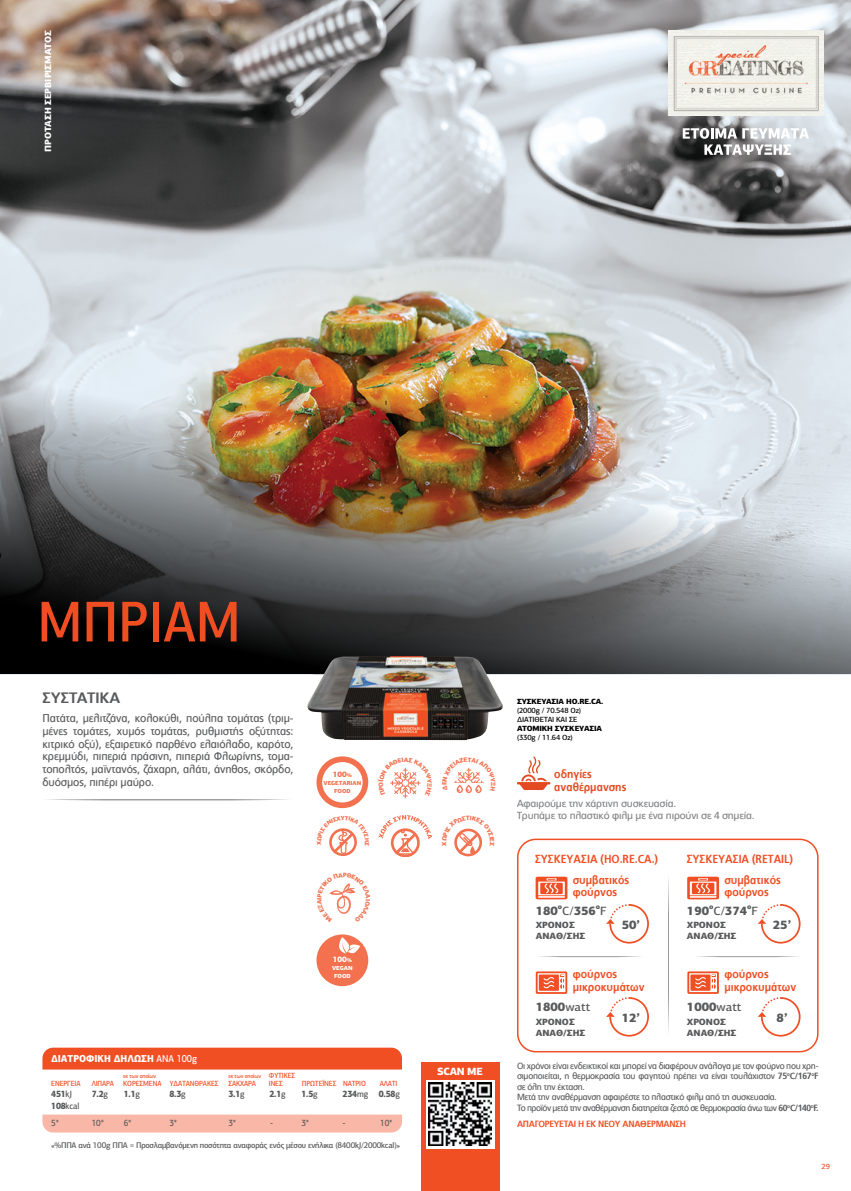
<style>
.page{position:relative;width:851px;height:1191px;background:#fff}
.page>*{position:absolute;margin:0;border:0;box-sizing:border-box;transform-origin:0 0}
.t1{font:500 57.75px "PF Centro Sans Pro";color:#f04e22;scale:.91 1}
.t2{font:700 15px "PF Catalog Poly";color:#58595b}
.t3{font:900 12px "PF Centro Sans Pro";color:#58595b}
.t4{font:700 11.7px/12.6px "PF Catalog Poly";color:#f04e23;scale:.9 1}
.t5{font:700 11.7px/12.6px "PF Catalog Poly";color:#e34a21;scale:.9 1}
.t6{font:11.25px/12.8px "PF Catalog Poly";letter-spacing:-.01em;color:#58595b;text-align:justify;scale:.95 1}
.t7{font:900 10.5px "PF Centro Sans Pro";letter-spacing:-.03em;color:#fff;scale:.95 1}
.t8{font:10.2px/10.5px "PF Catalog Poly";letter-spacing:-.02em;color:#808285}
.t9{font:900 10.05px "PF Centro Sans Pro";color:#fff;scale:.9 1}
.t10{font:9px/10.5px "PF Catalog Poly";letter-spacing:-.03em;color:#58595b;scale:.95 1}
.t11{font:900 9px/10.8px "PF Centro Sans Pro";color:#58595b}
.t12{font:900 9px/12px "PF Centro Sans Pro";color:#58595b;scale:.9 1}
.t13{font:700 9px "PF Catalog Poly";letter-spacing:-.03em;color:#f04e23;scale:.95 1}
.t14{font:900 9px "PF Centro Sans Pro";color:#fff}
.t15{font:500 9px "PF Centro Sans Pro";color:#58595b;scale:.9 1}
.t16{font:500 8.25px "PF Centro Sans Pro";letter-spacing:-.03em;color:#58595b}
.t17{font:900 7.65px "PF Centro Sans Pro";color:#f04e23}
.t18{font:900 7.65px "PF Centro Sans Pro";color:#fff}
.t19{font:500 7.5px/7.5px "PF Centro Sans Pro";letter-spacing:-.02em;color:#f04e23;scale:.9 1}
.t20{font:500 7.5px/9px "PF Centro Sans Pro";letter-spacing:-.02em;color:#000}
.t21{font:900 7.5px "PF Centro Sans Pro";letter-spacing:-.02em;color:#000}
.t22{font:500 7.5px "PF Centro Sans Pro";letter-spacing:-.02em;color:#f04e23}
.t23{font:900 7.05px "PF Centro Sans Pro";color:#58595b}
.t24{font:500 6px "PF Centro Sans Pro";letter-spacing:-.02em;color:#f04e23;scale:.9 1}
.t25{font:900 5.85px/8.1px "PF Centro Sans Pro";letter-spacing:-.015em;color:#f04e23;text-align:center}
.t26{font:900 5.85px/8.1px "PF Centro Sans Pro";letter-spacing:-.015em;color:#fff;text-align:center}
.s1{font-size:5.4px}
.s2{font-weight:500}
.s3{font-weight:700}
</style>
<div class="page">
<img style="left:0;top:0;width:850px;height:674px">
<img style="left:307px;top:656px;width:196px;height:84px">
<svg style="left:47px;top:799px;width:240px;height:1px"></svg>
<div style="left:42px;top:1114px;width:360px;height:18px;background:#f9b8a7"></div>
<div style="left:42px;top:1047px;width:360px;height:22px;background:#f04e23"></div>
<svg style="left:517px;top:838px;width:301px;height:214px"></svg>
<svg style="left:668px;top:874px;width:1px;height:162px"></svg>
<svg style="left:694px;top:956px;width:107px;height:1px"></svg>
<svg style="left:535px;top:876px;width:32px;height:23px"></svg>
<svg style="left:606px;top:904px;width:42px;height:39px"></svg>
<svg style="left:536px;top:956px;width:107px;height:1px"></svg>
<svg style="left:535px;top:971px;width:32px;height:23px"></svg>
<svg style="left:606px;top:997px;width:42px;height:39px"></svg>
<svg style="left:687px;top:876px;width:32px;height:23px"></svg>
<svg style="left:757px;top:904px;width:43px;height:39px"></svg>
<svg style="left:757px;top:997px;width:43px;height:39px"></svg>
<svg style="left:687px;top:971px;width:31px;height:23px"></svg>
<img style="left:668px;top:30px;width:155px;height:85px">
<svg style="left:682px;top:128px;width:126px;height:27px"></svg>
<svg style="left:316px;top:756px;width:52px;height:52px"></svg>
<svg style="left:378px;top:815px;width:54px;height:41px"></svg>
<div style="left:316px;top:934px;width:52px;height:52px;background:#f3714f;border-radius:50%"></div>
<svg style="left:339px;top:937px;width:21px;height:16px"></svg>
<svg style="left:517px;top:756px;width:33px;height:34px"></svg>
<div style="left:420px;top:1062px;width:79px;height:129px;background:#f04e23"></div>
<div style="left:426px;top:1079px;width:68px;height:69px;background:#fff"></div>
<img style="left:428px;top:1082px;width:64px;height:63px">
<svg style="left:453px;top:767px;width:31px;height:26px"></svg>
<svg style="left:390px;top:767px;width:31px;height:31px"></svg>
<svg style="left:329px;top:828px;width:28px;height:28px"></svg>
<svg style="left:454px;top:828px;width:28px;height:28px"></svg>
<svg style="left:329px;top:883px;width:27px;height:31px"></svg>
<p class="t14" style="left:42px;top:152px;width:123px;rotate:-90deg">ΠΡΟΤΑΣΗ ΣΕΡΒΙΡΙΣΜΑΤΟΣ</p>
<h1 class="t1" style="left:38px;top:586px;width:224px">ΜΠΡΙΑΜ</h1>
<h2 class="t2" style="left:42px;top:689px;width:79px">ΣΥΣΤΑΤΙΚΑ</h2>
<p class="t6" style="left:42px;top:712px;width:266px">Πατάτα, μελιτζάνα, κολοκύθι, πούλπα τομάτας (τριμ&shy;μένες τομάτες, χυμός τομάτας, ρυθμιστής οξύτητας: κιτρικό οξύ), εξαιρετικό παρθένο ελαιόλαδο, καρότο, κρεμμύδι, πιπεριά πράσινη, πιπεριά Φλωρίνης, τομα&shy;τοπολτός, μαϊντανός, ζάχαρη, αλάτι, άνηθος, σκόρδο, δυόσμος, πιπέρι μαύρο.</p>
<p class="t17" style="left:333px;top:769px;width:21px">100<span class="s1">%</span></p>
<p class="t25" style="left:323px;top:778px;width:39px">VEGETARIAN<br>FOOD</p>
<p class="t9" style="left:51px;top:1052px;width:164px">∆ΙΑΤΡΟΦΙΚΗ ∆ΗΛΩΣΗ <span class="s2">ΑΝΑ 100g</span></p>
<p class="t18" style="left:333px;top:954px;width:21px">100<span class="s1">%</span></p>
<p class="t26" style="left:332px;top:963px;width:22px">VEGΑN<br>FOOD</p>
<p class="t19" style="left:51px;top:1079px;width:34px">ΕΝΕΡΓΕΙΑ</p>
<p class="t19" style="left:92px;top:1079px;width:26px">ΛΙΠΑΡΑ</p>
<p class="t19" style="left:170px;top:1079px;width:56px">Υ∆ΑΤΑΝΘΡΑΚΕΣ</p>
<p class="t19" style="left:269px;top:1072px;width:31px">ΦΥΤΙΚΕΣ<br>ΙΝΕΣ</p>
<p class="t19" style="left:302px;top:1079px;width:73px">ΠΡΩΤΕΪΝΕΣ ΝΑΤΡΙΟ</p>
<p class="t19" style="left:379px;top:1079px;width:21px">ΑΛΑΤΙ</p>
<p class="t24" style="left:123px;top:1072px;width:38px">εκ των οποίων</p>
<p class="t19" style="left:123px;top:1079px;width:44px">ΚΟΡΕΣΜΕΝΑ</p>
<p class="t24" style="left:228px;top:1072px;width:38px">εκ των οποίων</p>
<p class="t19" style="left:228px;top:1079px;width:32px">ΣΑΚΧΑΡΑ</p>
<p class="t12" style="left:92px;top:1088px;width:20px">7.2<span class="s2">g</span></p>
<p class="t12" style="left:124px;top:1088px;width:20px">1.1<span class="s2">g</span></p>
<p class="t12" style="left:169px;top:1088px;width:20px">8.3<span class="s2">g</span></p>
<p class="t12" style="left:228px;top:1088px;width:20px">3.1<span class="s2">g</span></p>
<p class="t12" style="left:269px;top:1088px;width:20px">2.1<span class="s2">g</span></p>
<p class="t12" style="left:301px;top:1088px;width:20px">1.5<span class="s2">g</span></p>
<p class="t12" style="left:342px;top:1088px;width:65px">234<span class="s2">mg</span> 0.58<span class="s2">g</span></p>
<p class="t12" style="left:51px;top:1088px;width:33px">451<span class="s2">kJ<br></span>108<span class="s2">kcal</span></p>
<p class="t15" style="left:51px;top:1117px;width:10px">5*</p>
<p class="t15" style="left:92px;top:1117px;width:15px">10*</p>
<p class="t15" style="left:124px;top:1117px;width:10px">6*</p>
<p class="t15" style="left:169px;top:1117px;width:10px">3*</p>
<p class="t15" style="left:228px;top:1117px;width:10px">3*</p>
<p class="t15" style="left:301px;top:1117px;width:10px">3*</p>
<p class="t15" style="left:342px;top:1117px;width:5px">-</p>
<p class="t15" style="left:380px;top:1117px;width:15px">10*</p>
<p class="t15" style="left:270px;top:1117px;width:5px">-</p>
<p class="t16" style="left:51px;top:1140px;width:351px">«%ΠΠΑ ανά 100g ΠΠΑ = Προσλαµβανόµενη ποσότητα αναφοράς ενός µέσου ενήλικα (8400kJ/2000kcal)»</p>
<p class="t7" style="left:437px;top:1064px;width:49px">SCAN ME</p>
<p class="t21" style="left:517px;top:696px;width:88px">ΣΥΣΚΕΥΑΣΙΑ HO.RE.CA.</p>
<p class="t20" style="left:517px;top:706px;width:66px">(2000g / 70.548 Oz)<br>ΔΙΑΤΙΘΕΤΑΙ ΚΑΙ ΣΕ</p>
<p class="t21" style="left:517px;top:723px;width:86px">ΑΤΟΜΙΚΗ ΣΥΣΚΕΥΑΣΙΑ</p>
<p class="t20" style="left:517px;top:733px;width:57px">(330g / 11.64 Oz)</p>
<p class="t5" style="left:554px;top:768px;width:82px">οδηγίες αναθέρµανσης</p>
<p class="t8" style="left:516px;top:798px;width:186px">Αφαιρούµε την χάρτινη συσκευασία.<br>Αφαιρούµε το πλαστικό φιλµ (HO.RE.CA.).</p>
<p class="t5" style="left:554px;top:771px;width:82px">αναθέρµανσης</p>
<p class="t4" style="left:535px;top:852px;width:138px">ΣΥΣΚΕΥΑΣΙΑ (HO.RE.CA.)</p>
<p class="t4" style="left:686px;top:852px;width:119px">ΣΥΣΚΕΥΑΣΙΑ (RETAIL)</p>
<p class="t4" style="left:572px;top:873px;width:64px">συµβατικός φούρνος</p>
<p class="t4" style="left:724px;top:873px;width:64px">συµβατικός φούρνος</p>
<p class="t23" style="left:558px;top:902px;width:6px">ο</p>
<p class="t23" style="left:596px;top:902px;width:6px">ο</p>
<p class="t11" style="left:535px;top:919px;width:51px">ΧΡΟΝΟΣ<br>ΑΝΑΘ/ΣΗΣ</p>
<h3 class="t3" style="left:535px;top:902px;width:73px">180 <span class="s2">C/</span>356 <span class="s2">F</span></h3>
<p class="t23" style="left:709px;top:902px;width:6px">ο</p>
<p class="t23" style="left:747px;top:902px;width:6px">ο</p>
<p class="t11" style="left:687px;top:919px;width:51px">ΧΡΟΝΟΣ<br>ΑΝΑΘ/ΣΗΣ</p>
<h3 class="t3" style="left:687px;top:902px;width:73px">190 <span class="s2">C/</span>374 <span class="s2">F</span></h3>
<h3 class="t3" style="left:621px;top:916px;width:20px">50’</h3>
<h3 class="t3" style="left:772px;top:916px;width:20px">25’</h3>
<p class="t4" style="left:572px;top:968px;width:81px">φούρνος µικροκυµάτων</p>
<p class="t4" style="left:724px;top:968px;width:81px">φούρνος µικροκυµάτων</p>
<h3 class="t3" style="left:535px;top:999px;width:56px">1800<span class="s2">watt</span></h3>
<p class="t11" style="left:535px;top:1016px;width:51px">ΧΡΟΝΟΣ<br>ΑΝΑΘ/ΣΗΣ</p>
<h3 class="t3" style="left:621px;top:1009px;width:20px">12’</h3>
<h3 class="t3" style="left:687px;top:999px;width:56px">1000<span class="s2">watt</span></h3>
<p class="t11" style="left:687px;top:1016px;width:51px">ΧΡΟΝΟΣ<br>ΑΝΑΘ/ΣΗΣ</p>
<h3 class="t3" style="left:776px;top:1009px;width:12px">8’</h3>
<p class="t10" style="left:517px;top:1060px;width:319px">Οι χρόνοι είναι ενδεικτικοί και μπορεί να διαφέρουν ανάλογα με τον φούρνο που χρη&shy;σιμοποιείται, η θερμοκρασία του φαγητού πρέπει να είναι τουλάχιστον <span class="s3">75</span><sup>ο</sup><span class="s3">C/167</span><sup>o</sup><span class="s3">F </span>σε όλη την έκταση.<br>Μετά την αναθέρμανση αφαιρέστε το πλαστικό φιλμ από τη συσκευασία.<br>Το προϊόν μετά την αναθέρμανση διατηρείται ζεστό σε θερμοκρασία άνω των <span class="s3">60</span><sup>ο</sup><span class="s3">C/140</span><sup>o</sup><span class="s3">F.</span></p>
<p class="t13" style="left:517px;top:1118px;width:179px">ΑΠΑΓΟΡΕΥΕΤΑΙ Η ΕΚ ΝΕΟΥ ΑΝΑΘΕΡΜΑΝΣΗ</p>
<p class="t22" style="left:821px;top:1162px;width:10px">29</p>
</div>
